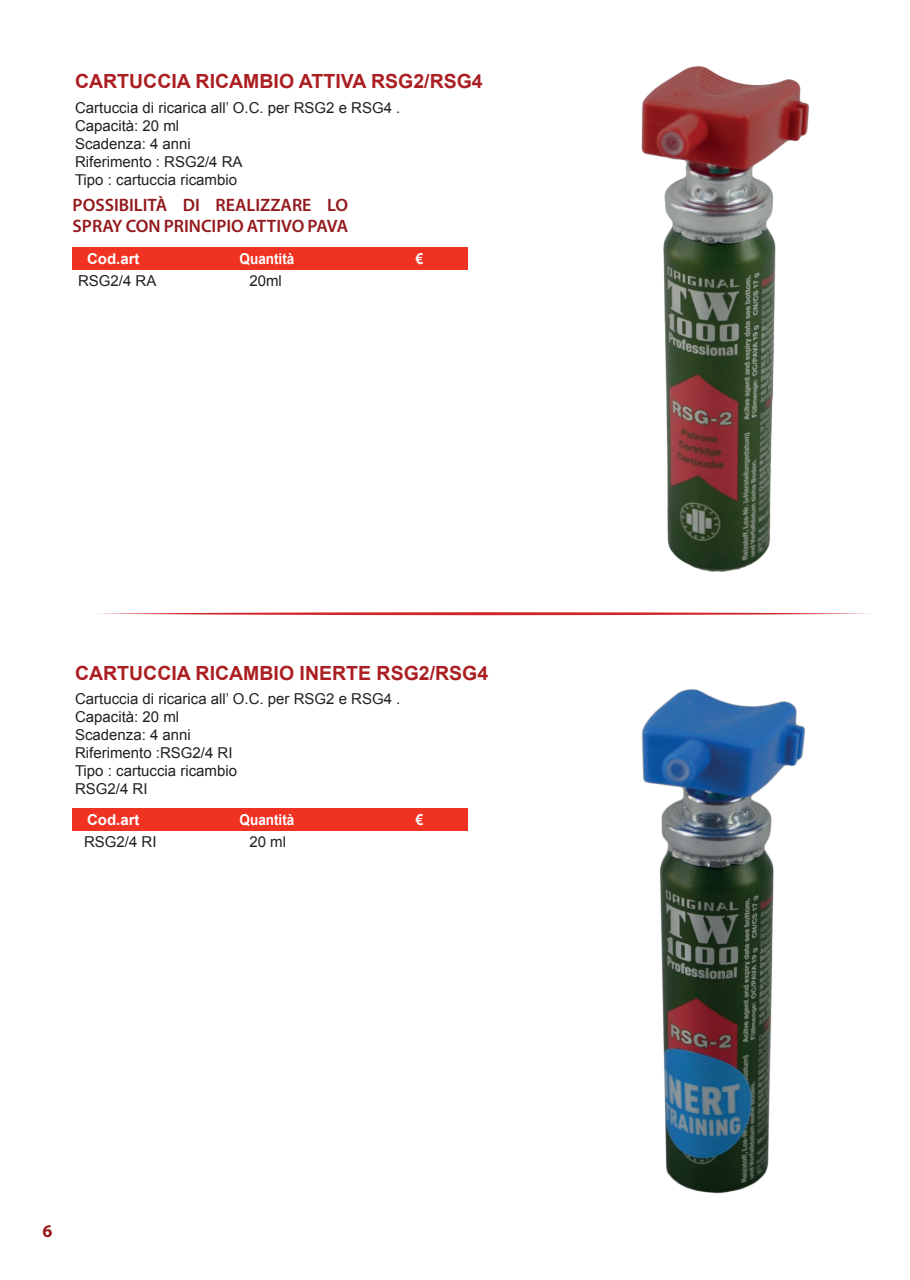
<style>
.page{position:relative;width:910px;height:1280px;background:#fff}
.page>*{position:absolute;margin:0;border:0;box-sizing:border-box;transform-origin:0 0}
.t1{font:700 19.5px "Arial";color:#ab1f22}
.t2{font:600 18px/21.6px "Myriad Pro";color:#93191d}
.t3{font:700 18px "Myriad Pro";color:#971a1d}
.t4{font:15px/18px "Arial";color:#231f20}
.t5{font:700 15px "Arial";color:#fff;scale:.9 1}
.t6{font:700 15px "Arial";color:#fff}
</style>
<div class="page">
<svg style="left:98px;top:612px;width:771px;height:3px"></svg>
<div style="left:73px;top:247px;width:395px;height:23px;background:#ef3222"></div>
<div style="left:73px;top:808px;width:395px;height:22px;background:#ef3222"></div>
<img style="left:641px;top:66px;width:168px;height:506px">
<img style="left:641px;top:689px;width:164px;height:505px">
<h1 class="t1" style="left:75px;top:68px;width:409px">CARTUCCIA RICAMBIO ATTIVA RSG2/RSG4</h1>
<p class="t4" style="left:75px;top:99px;width:327px">Cartuccia di ricarica all’ O.C. per RSG2 e RSG4 .<br>Capacità: 20 ml<br>Scadenza: 4 anni<br>Riferimento : RSG2/4 RA<br>Tipo : cartuccia ricambio</p>
<p class="t2" style="left:73px;top:194px;width:277px">POSSIBILITÀ DI REALIZZARE LO<br>SPRAY CON PRINCIPIO ATTIVO PAVA</p>
<p class="t6" style="left:87px;top:248px;width:54px">Cod.art</p>
<p class="t5" style="left:240px;top:248px;width:62px">Quantità</p>
<p class="t4" style="left:249px;top:272px;width:34px">20ml</p>
<p class="t4" style="left:78px;top:272px;width:80px">RSG2/4 RA</p>
<p class="t5" style="left:416px;top:248px;width:10px">€</p>
<h1 class="t1" style="left:75px;top:659px;width:415px">CARTUCCIA RICAMBIO INERTE RSG2/RSG4</h1>
<p class="t4" style="left:75px;top:690px;width:327px">Cartuccia di ricarica all’ O.C. per RSG2 e RSG4 .<br>Capacità: 20 ml<br>Scadenza: 4 anni<br>Riferimento :RSG2/4 RI<br>Tipo : cartuccia ricambio<br>RSG2/4 RI</p>
<p class="t6" style="left:87px;top:809px;width:54px">Cod.art</p>
<p class="t5" style="left:240px;top:809px;width:62px">Quantità</p>
<p class="t4" style="left:249px;top:833px;width:38px">20 ml</p>
<p class="t4" style="left:84px;top:833px;width:74px">RSG2/4 RI</p>
<p class="t5" style="left:416px;top:809px;width:10px">€</p>
<p class="t3" style="left:43px;top:1219px;width:11px">6</p>
</div>
